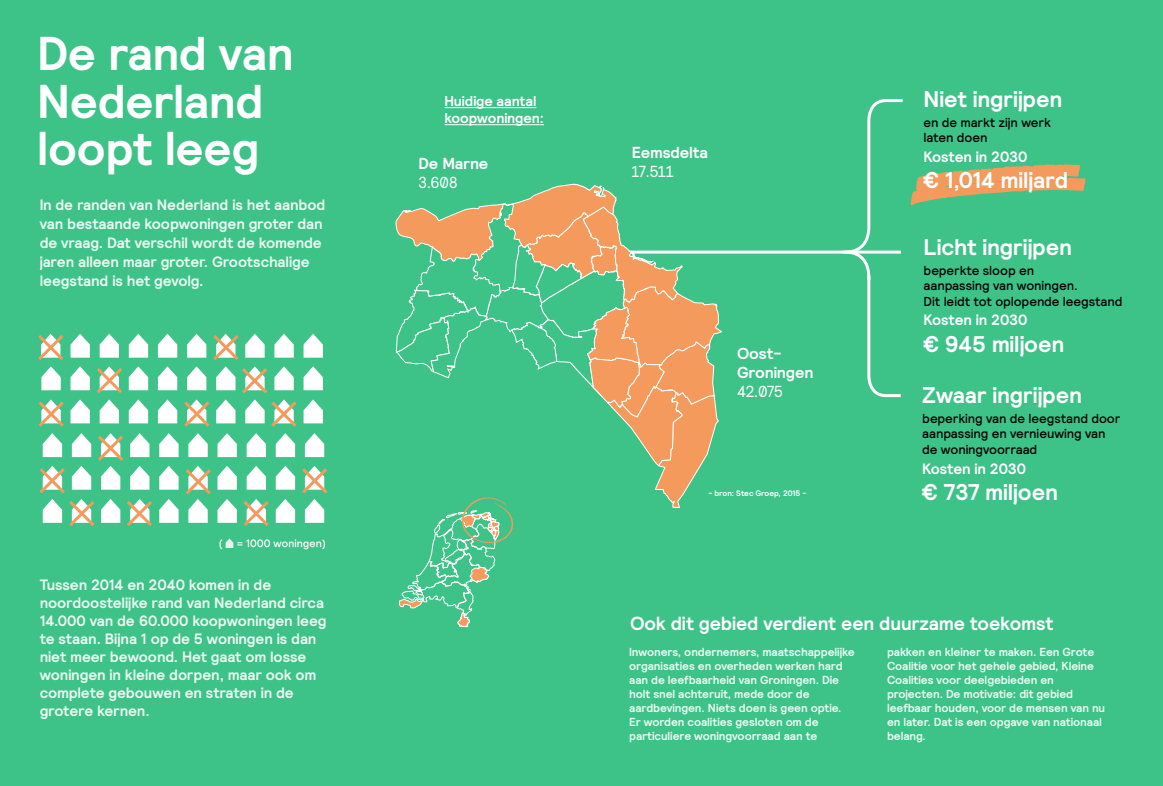
<style>
.page{position:relative;width:1163px;height:786px;background:#fff}
.page>*{position:absolute;margin:0;border:0;box-sizing:border-box;transform-origin:0 0}
.t1{font:700 47.4px/47.4px "Relative";letter-spacing:-.01em;color:#fff}
.t2{font:700 22.8px "Relative";letter-spacing:-.005em;color:#fff}
.t3{font:700 19px "Relative";letter-spacing:-.01em;color:#fff}
.t4{font:700 15.9px/19.1px "Relative";letter-spacing:-.01em;color:#fff}
.t5{font:15.9px "Relative Faux";letter-spacing:-.015em;color:#fff}
.t6{font:700 15px/18px "Relative";letter-spacing:-.01em;color:rgb(255 255 255/.9)}
.t7{font:700 15px "Relative";letter-spacing:-.01em;color:#fff}
.t8{font:700 14.2px "Relative";letter-spacing:-.005em;color:#fff}
.t9{font:500 13px/15.6px "Relative";letter-spacing:-.005em;color:#000}
.t10{font:700 11.7px/14px "Relative";letter-spacing:-.01em;color:rgb(255 255 255/.9)}
.t11{font:700 8px "Relative";letter-spacing:-.015em;color:#fff}
</style>
<div class="page">
<div style="left:0;top:0;width:1162px;height:785px;background:#3dc288"></div>
<svg style="left:38px;top:333px;width:290px;height:193px"></svg>
<svg style="left:219px;top:538px;width:106px;height:11px"></svg>
<hr style="left:444px;top:107px;width:92px;height:1px;background:#fff">
<hr style="left:444px;top:124px;width:100px;height:1px;background:#fff">
<svg style="left:910px;top:164px;width:176px;height:41px"></svg>
<svg style="left:854px;top:255px;width:47px;height:143px"></svg>
<svg style="left:722px;top:99px;width:181px;height:156px"></svg>
<svg style="left:395px;top:183px;width:327px;height:444px"></svg>
<hr style="left:842px;top:250px;width:58px;height:3px;background:#fff">
<h1 class="t1" style="left:37px;top:29px;width:258px">De rand van<br>Nederland loopt leeg</h1>
<p class="t6" style="left:40px;top:195px;width:287px;line-height:19px">In de randen van Nederland is het aanbod van bestaande koopwoningen groter dan de vraag. Dat verschil wordt de komende jaren alleen maar groter. Grootschalige leegstand is het gevolg.</p>
<p class="t6" style="left:40px;top:575px;width:288px">Tussen 2014 en 2040 komen in de noordoostelijke rand van Nederland circa 14.000 van de 60.000 koopwoningen leeg te staan. Bijna 1 op de 5 woningen is dan niet meer bewoond. Het gaat om losse woningen in kleine dorpen, maar ook om complete gebouwen en straten in de grotere kernen.</p>
<p class="t8" style="left:444px;top:92px;width:93px">Huidige aantal</p>
<p class="t8" style="left:444px;top:109px;width:101px">koopwoningen:</p>
<h3 class="t4" style="left:418px;top:154px;width:71px">De Marne</h3>
<h3 class="t5" style="left:418px;top:172px;width:40px">3.608</h3>
<h3 class="t4" style="left:631px;top:142px;width:78px">Eemsdelta</h3>
<h3 class="t5" style="left:631px;top:161px;width:43px">17.511</h3>
<h3 class="t4" style="left:737px;top:343px;width:78px">Oost-<br>Groningen</h3>
<h3 class="t5" style="left:737px;top:381px;width:47px">42.075</h3>
<p class="t11" style="left:708px;top:488px;width:100px">- bron: Stec Groep, 2015 -</p>
<h2 class="t2" style="left:923px;top:84px;width:140px">Niet ingrijpen</h2>
<p class="t9" style="left:923px;top:114px;width:129px">en de markt zijn werk laten doen</p>
<p class="t7" style="left:923px;top:147px;width:105px">Kosten in 2030</p>
<h2 class="t2" style="left:923px;top:165px;width:146px">€ 1,014 miljard</h2>
<h2 class="t2" style="left:923px;top:231px;width:150px">Licht ingrijpen</h2>
<p class="t9" style="left:923px;top:262px;width:200px">beperkte sloop en<br>aanpassing van woningen.<br>Dit leidt tot oplopende leegstand</p>
<p class="t7" style="left:923px;top:310px;width:105px">Kosten in 2030</p>
<h2 class="t2" style="left:923px;top:328px;width:142px">€ 945 miljoen</h2>
<h2 class="t2" style="left:922px;top:379px;width:161px">Zwaar ingrijpen</h2>
<p class="t9" style="left:922px;top:410px;width:199px">beperking van de leegstand door aanpassing en vernieuwing van de woningvoorraad</p>
<p class="t7" style="left:922px;top:458px;width:105px">Kosten in 2030</p>
<h2 class="t2" style="left:922px;top:476px;width:137px">€ 737 miljoen</h2>
<h3 class="t3" style="left:630px;top:610px;width:424px">Ook dit gebied verdient een duurzame toekomst</h3>
<p class="t10" style="left:629px;top:644px;width:227px">Inwoners, ondernemers, maatschappelijke organisaties en overheden werken hard aan de leefbaarheid van Groningen. Die holt snel achteruit, mede door de aardbevingen. Niets doen is geen optie.<br>Er worden coalities gesloten om de particuliere woningvoorraad aan te</p>
<p class="t10" style="left:886px;top:644px;width:220px">pakken en kleiner te maken. Een Grote Coalitie voor het gehele gebied, Kleine Coalities voor deelgebieden en projecten. De motivatie: dit gebied leefbaar houden, voor de mensen van nu en later. Dat is een opgave van nationaal belang.</p>
</div>
